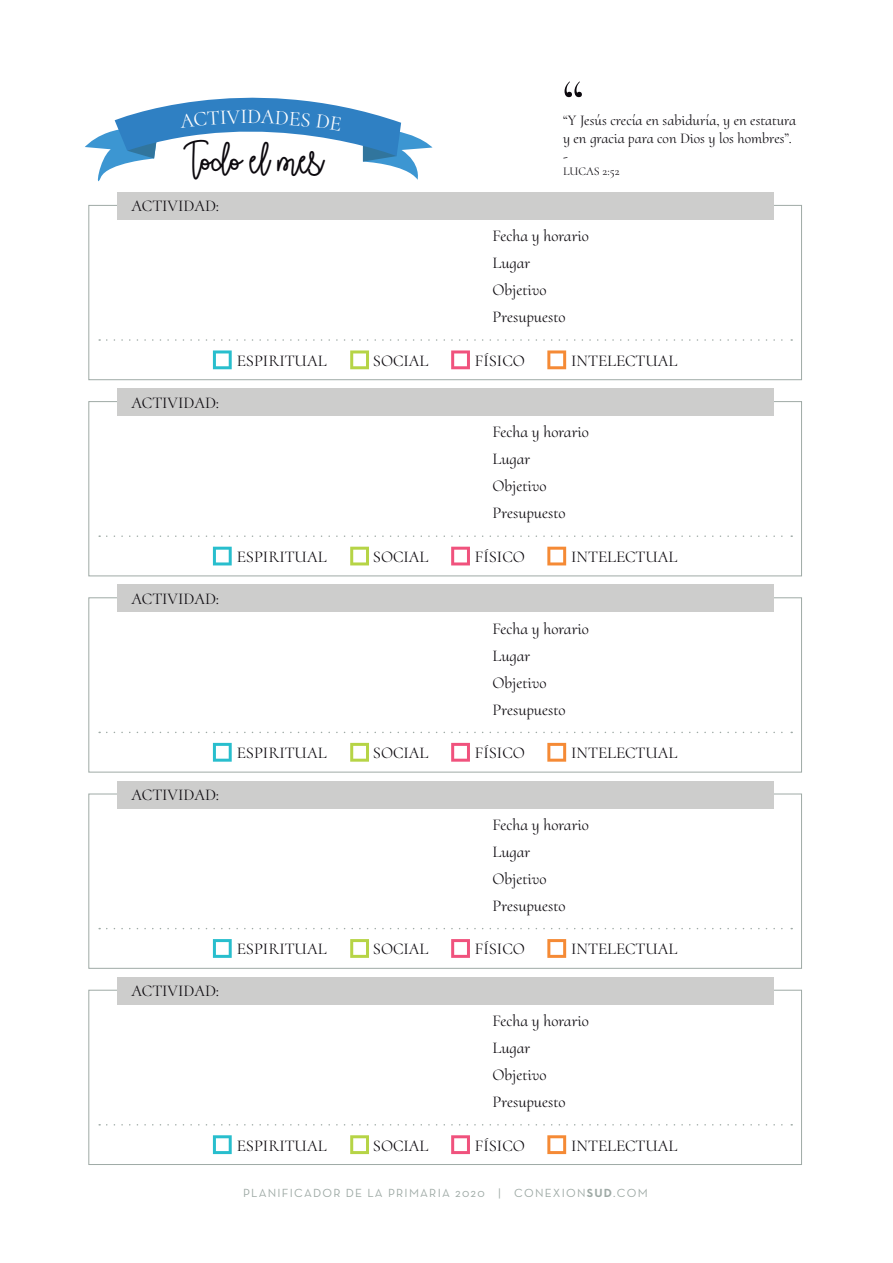
<style>
.page{position:relative;width:893px;height:1263px;background:#fff}
.page>*{position:absolute;margin:0;border:0;box-sizing:border-box;transform-origin:0 0}
.t1{font:67.5px "Cormorant Upright";color:#0c090e}
.t2{font:31.5px "Autumn Moon";color:#0c090e}
.t3{font:21.15px "Cormorant Upright";color:#fff}
.t4{font:16.5px/27px "Cormorant Upright";color:#0c090e}
.t5{font:15px/18px "Cormorant Upright";color:#0c090e}
.t6{font:12px "Neutra Text";letter-spacing:.1em;color:#9faaa6}
.t7{font:12px "Cormorant Upright";color:#0c090e}
.s1{font-weight:700}
</style>
<div class="page">
<div style="left:117px;top:192px;width:656px;height:28px;background:#cdcdcc"></div>
<svg style="left:547px;top:350px;width:19px;height:19px"></svg>
<svg style="left:451px;top:350px;width:19px;height:19px"></svg>
<svg style="left:350px;top:350px;width:19px;height:19px"></svg>
<svg style="left:213px;top:350px;width:19px;height:19px"></svg>
<svg style="left:107px;top:339px;width:685px;height:2px"></svg>
<div style="left:117px;top:389px;width:656px;height:27px;background:#cdcdcc"></div>
<svg style="left:547px;top:547px;width:19px;height:18px"></svg>
<svg style="left:451px;top:547px;width:19px;height:18px"></svg>
<svg style="left:350px;top:547px;width:19px;height:18px"></svg>
<svg style="left:213px;top:547px;width:19px;height:18px"></svg>
<svg style="left:107px;top:535px;width:685px;height:2px"></svg>
<div style="left:117px;top:585px;width:656px;height:27px;background:#cdcdcc"></div>
<svg style="left:547px;top:743px;width:19px;height:19px"></svg>
<svg style="left:451px;top:743px;width:19px;height:19px"></svg>
<svg style="left:350px;top:743px;width:19px;height:19px"></svg>
<svg style="left:213px;top:743px;width:19px;height:19px"></svg>
<svg style="left:107px;top:732px;width:685px;height:1px"></svg>
<div style="left:117px;top:781px;width:656px;height:27px;background:#cdcdcc"></div>
<svg style="left:547px;top:939px;width:19px;height:19px"></svg>
<svg style="left:451px;top:939px;width:19px;height:19px"></svg>
<svg style="left:350px;top:939px;width:19px;height:19px"></svg>
<svg style="left:213px;top:939px;width:19px;height:19px"></svg>
<svg style="left:107px;top:928px;width:685px;height:1px"></svg>
<div style="left:117px;top:977px;width:656px;height:27px;background:#cdcdcc"></div>
<svg style="left:547px;top:1135px;width:19px;height:19px"></svg>
<svg style="left:451px;top:1135px;width:19px;height:19px"></svg>
<svg style="left:350px;top:1135px;width:19px;height:19px"></svg>
<svg style="left:213px;top:1135px;width:19px;height:19px"></svg>
<svg style="left:107px;top:1124px;width:685px;height:1px"></svg>
<svg style="left:85px;top:97px;width:347px;height:85px"></svg>
<p class="t3" style="left:240px;top:104px;width:9px">I</p>
<h2 class="t2" style="left:193px;top:141px;width:132px">todo el mes</h2>
<p class="t4" style="left:132px;top:193px;width:89px">ACTIVIDAD:</p>
<h1 class="t1" style="left:563px;top:63px;width:22px">“</h1>
<p class="t5" style="left:563px;top:111px;width:235px">“Y Jesús crecía en sabiduría, y en estatura y en gracia para con Dios y los hombres”. -</p>
<p class="t7" style="left:563px;top:164px;width:58px">LUCAS 2:52</p>
<p class="t4" style="left:493px;top:223px;width:98px">Fecha y horario<br>Lugar<br>Objetivo<br>Presupuesto</p>
<p class="t4" style="left:132px;top:389px;width:89px">ACTIVIDAD:</p>
<p class="t4" style="left:132px;top:585px;width:89px">ACTIVIDAD:</p>
<p class="t4" style="left:132px;top:781px;width:89px">ACTIVIDAD:</p>
<p class="t4" style="left:132px;top:977px;width:89px">ACTIVIDAD:</p>
<p class="t4" style="left:237px;top:347px;width:91px">ESPIRITUAL</p>
<p class="t4" style="left:373px;top:347px;width:57px">SOCIAL</p>
<p class="t4" style="left:475px;top:347px;width:52px">FÍSICO</p>
<p class="t4" style="left:571px;top:347px;width:108px">INTELECTUAL</p>
<p class="t4" style="left:493px;top:419px;width:98px">Fecha y horario<br>Lugar<br>Objetivo<br>Presupuesto</p>
<p class="t4" style="left:237px;top:543px;width:91px">ESPIRITUAL</p>
<p class="t4" style="left:373px;top:543px;width:57px">SOCIAL</p>
<p class="t4" style="left:475px;top:543px;width:52px">FÍSICO</p>
<p class="t4" style="left:571px;top:543px;width:108px">INTELECTUAL</p>
<p class="t4" style="left:493px;top:615px;width:98px">Fecha y horario<br>Lugar<br>Objetivo<br>Presupuesto</p>
<p class="t4" style="left:237px;top:739px;width:91px">ESPIRITUAL</p>
<p class="t4" style="left:373px;top:739px;width:57px">SOCIAL</p>
<p class="t4" style="left:475px;top:739px;width:52px">FÍSICO</p>
<p class="t4" style="left:571px;top:739px;width:108px">INTELECTUAL</p>
<p class="t4" style="left:493px;top:811px;width:98px">Fecha y horario<br>Lugar<br>Objetivo<br>Presupuesto</p>
<p class="t4" style="left:237px;top:936px;width:91px">ESPIRITUAL</p>
<p class="t4" style="left:373px;top:936px;width:57px">SOCIAL</p>
<p class="t4" style="left:475px;top:936px;width:52px">FÍSICO</p>
<p class="t4" style="left:571px;top:936px;width:108px">INTELECTUAL</p>
<p class="t4" style="left:493px;top:1007px;width:98px">Fecha y horario<br>Lugar<br>Objetivo<br>Presupuesto</p>
<p class="t4" style="left:237px;top:1132px;width:91px">ESPIRITUAL</p>
<p class="t4" style="left:373px;top:1132px;width:57px">SOCIAL</p>
<p class="t4" style="left:475px;top:1132px;width:52px">FÍSICO</p>
<p class="t4" style="left:571px;top:1132px;width:108px">INTELECTUAL</p>
<p class="t6" style="left:243px;top:1186px;width:406px">PLANIFICADOR DE LA PRIMARIA 2020 | CONEXION<span class="s1">SUD</span>.COM</p>
</div>
